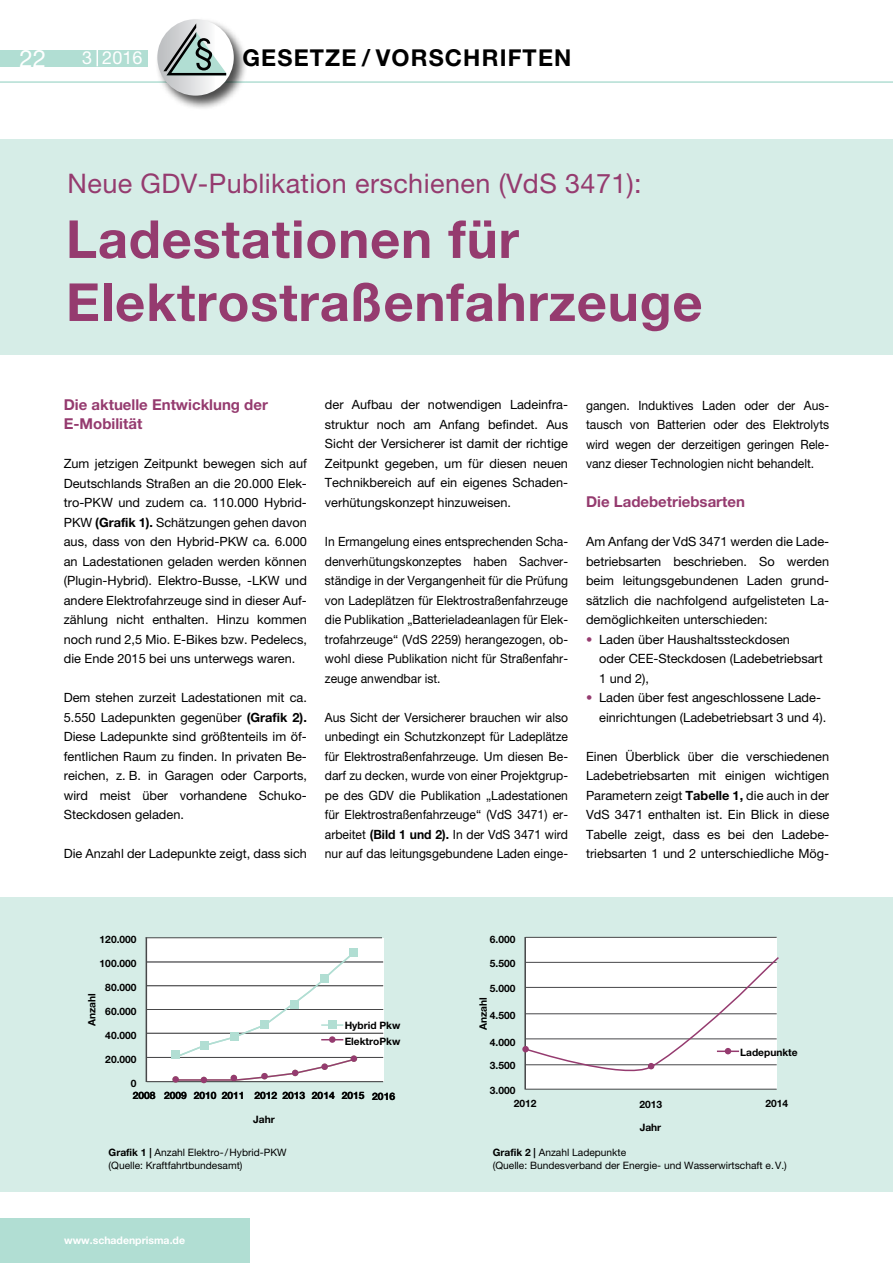
<style>
.page{position:relative;width:893px;height:1263px;background:#fff}
.page>*{position:absolute;margin:0;border:0;box-sizing:border-box;transform-origin:0 0}
.t1{font:700 52.5px/63px "Helvetica Neue";letter-spacing:.015em;color:#953b6f}
.t2{font:27px "Helvetica Neue";letter-spacing:.015em;color:#953b6f}
.t3{font:24px "Helvetica Neue";color:#fff}
.t4{font:700 23.25px "Helvetica Neue";color:#000}
.t5{font:18px "Helvetica Neue";color:#fff}
.t6{font:700 15px/19.5px "Helvetica Neue";color:#953b6f}
.t7{font:12.75px/19.5px "Helvetica Neue";color:#000;text-align:justify}
.t8{font:12.75px/19.5px "Helvetica Neue";color:#000;text-align:justify;scale:.95 1}
.t9{font:700 10.5px "Helvetica Neue";color:#fff}
.t10{font:700 10.2px/16px "Helvetica Neue";color:#000}
.t11{font:10.2px/13.5px "Helvetica Neue";color:#000}
.s1{font-weight:700}
.s2{color:#953b6f}
.s3{font-size:10.35px}
</style>
<div class="page">
<div style="left:0;top:139px;width:893px;height:216px;background:#d6ede7"></div>
<div style="left:0;top:897px;width:893px;height:294px;background:#d6ede7"></div>
<div style="left:526px;top:938px;width:251px;height:151px;background:#fff"></div>
<div style="left:147px;top:938px;width:236px;height:143px;background:#fff"></div>
<div style="left:0;top:1219px;width:249px;height:44px;background:#b1ded3"></div>
<hr style="left:0;top:82px;width:893px;height:1px;background:#b1ded3">
<div style="left:0;top:50px;width:148px;height:16px;background:#b1ded3"></div>
<div style="left:155px;top:17px;width:94px;height:94px;background:#000;opacity:.7"></div>
<svg style="left:157px;top:19px;width:77px;height:77px"></svg>
<svg style="left:97px;top:50px;width:1px;height:16px"></svg>
<svg style="left:163px;top:23px;width:63px;height:52px"></svg>
<hr style="left:146px;top:937px;width:1px;height:145px;background:#474749">
<hr style="left:146px;top:937px;width:236px;height:1px;background:#474749">
<hr style="left:147px;top:961px;width:236px;height:1px;background:#474749">
<hr style="left:147px;top:985px;width:236px;height:1px;background:#474749">
<hr style="left:147px;top:1009px;width:236px;height:1px;background:#474749">
<hr style="left:147px;top:1033px;width:236px;height:1px;background:#474749">
<hr style="left:147px;top:1057px;width:236px;height:1px;background:#474749">
<hr style="left:147px;top:1081px;width:236px;height:1px;background:#474749">
<div style="left:171px;top:1050px;width:9px;height:8px;background:#b1ded3"></div>
<hr style="left:526px;top:937px;width:251px;height:1px;background:#474749">
<hr style="left:524px;top:937px;width:2px;height:152px;background:#474749">
<div style="left:522px;top:1046px;width:7px;height:6px;background:#953b6f;border-radius:50%"></div>
<hr style="left:526px;top:1089px;width:251px;height:1px;background:#474749">
<svg style="left:172px;top:948px;width:187px;height:135px"></svg>
<svg style="left:524px;top:956px;width:255px;height:125px"></svg>
<p class="t3" style="left:20px;top:44px;width:28px">22</p>
<p class="t5" style="left:82px;top:47px;width:62px">3 2016</p>
<p class="t4" style="left:242px;top:43px;width:16px">gesetze</p>
<p class="t4" style="left:362px;top:43px;width:136px">/ vorschriften</p>
<p class="t2" style="left:68px;top:167px;width:576px">Neue GDV-Publikation erschienen (VdS 3471):</p>
<p class="t1" style="left:66px;top:207px;width:638px">Ladestationen für<br>Elektrostraßenfahrzeuge</p>
<p class="t6" style="left:64px;top:394px;width:206px">Die aktuelle Entwicklung der<br>E-Mobilität</p>
<p class="t7" style="left:64px;top:454px;width:245px">Zum jetzigen Zeitpunkt bewegen sich auf Deutschlands Straßen an die 20.000 Elek&shy;tro-PKW und zudem ca. 110.000 Hybrid-PKW <span class="s1">(Grafik 1).</span> Schätzungen gehen davon aus, dass von den Hybrid-PKW ca. 6.000 an Ladestationen geladen werden können (Plugin-Hybrid). Elektro-Busse, -LKW und andere Elektrofahrzeuge sind in dieser Auf&shy;zählung nicht enthalten. Hinzu kommen noch rund 2,5 Mio. E-Bikes bzw. Pedelecs, die Ende 2015 bei uns unterwegs waren.</p>
<p class="t7" style="left:64px;top:687px;width:245px">Dem stehen zurzeit Ladestationen mit ca.<br>5.550 Ladepunkten gegenüber <span class="s1">(Grafik 2).<br></span>Diese Ladepunkte sind größtenteils im öf&shy;fentlichen Raum zu finden. In privaten Be&shy;reichen, z. B. in Garagen oder Carports, wird meist über vorhandene Schuko-Steckdosen geladen.</p>
<p class="t7" style="left:64px;top:843px;width:245px">Die Anzahl der Ladepunkte zeigt, dass sich</p>
<p class="t7" style="left:325px;top:395px;width:245px">der Aufbau der notwendigen Ladeinfra&shy;struktur noch am Anfang befindet. Aus Sicht der Versicherer ist damit der richtige Zeitpunkt gegeben, um für diesen neuen Technikbereich auf ein eigenes Schaden&shy;verhütungskonzept hinzuweisen.</p>
<p class="t8" style="left:325px;top:532px;width:257px">In Ermangelung eines entsprechenden Scha&shy;denverhütungskonzeptes haben Sachver&shy;ständige in der Vergangenheit für die Prüfung von Ladeplätzen für Elektrostraßenfahrzeuge die Publikation „Batterieladeanlagen für Elek&shy;trofahrzeuge“ (VdS 2259) herangezogen, ob&shy;wohl diese Publikation nicht für Straßenfahr&shy;zeuge anwendbar ist.</p>
<p class="t8" style="left:325px;top:707px;width:257px">Aus Sicht der Versicherer brauchen wir also unbedingt ein Schutzkonzept für Ladeplätze für Elektrostraßenfahrzeuge. Um diesen Be&shy;darf zu decken, wurde von einer Projektgrup&shy;pe des GDV die Publikation „Ladestationen für Elektrostraßenfahrzeuge“ (VdS 3471) er&shy;arbeitet <span class="s1">(Bild 1 und 2).</span> In der VdS 3471 wird nur auf das leitungsgebundene Laden einge-</p>
<p class="t8" style="left:586px;top:395px;width:257px">gangen. Induktives Laden oder der Aus&shy;tausch von Batterien oder des Elektrolyts wird wegen der derzeitigen geringen Rele&shy;vanz dieser Technologien nicht behandelt.</p>
<p class="t6" style="left:586px;top:492px;width:160px">Die Ladebetriebsarten</p>
<p class="t7" style="left:586px;top:532px;width:245px">Am Anfang der VdS 3471 werden die Lade&shy;betriebsarten beschrieben. So werden beim leitungsgebundenen Laden grund&shy;sätzlich die nachfolgend aufgelisteten La&shy;demöglichkeiten unterschieden:</p>
<p class="t7" style="left:599px;top:629px;width:225px;text-align:left;text-indent:-13px"><span class="s2">•</span> Laden über Haushaltssteckdosen<br>oder CEE-Steckdosen (Ladebetriebsart<br>1 und 2),</p>
<p class="t7" style="left:599px;top:688px;width:229px;text-indent:-13px"><span class="s2">•</span> Laden über fest angeschlossene Lade&shy;einrichtungen (Ladebetriebsart 3 und 4).</p>
<p class="t7" style="left:586px;top:746px;width:245px">Einen Überblick über die verschiedenen Ladebetriebsarten mit einigen wichtigen Parametern zeigt <span class="s1">Tabelle 1,</span> die auch in der VdS 3471 enthalten ist. Ein Blick in diese Tabelle zeigt, dass es bei den Ladebe&shy;triebsarten 1 und 2 unterschiedliche Mög-</p>
<p class="t10" style="left:100px;top:931px;width:38px">120.000</p>
<p class="t10" style="left:100px;top:955px;width:38px">100.000</p>
<p class="t10" style="left:105px;top:979px;width:33px">80.000</p>
<p class="t10" style="left:105px;top:1003px;width:33px">60.000</p>
<p class="t10" style="left:105px;top:1027px;width:33px">40.000</p>
<p class="t10" style="left:105px;top:1051px;width:33px">20.000</p>
<p class="t10" style="left:131px;top:1075px;width:7px">0</p>
<p class="t10" style="left:84px;top:1026px;width:34px;rotate:-90deg">Anzahl</p>
<p class="t10" style="left:345px;top:1016px;width:57px">Hybrid Pkw<br>ElektroPkw</p>
<p class="t10" style="left:133px;top:1087px;width:264px">2008 2009 2010 2011 2012 2013 2014 2015 <span class="s3">2016</span></p>
<p class="t10" style="left:253px;top:1111px;width:23px">Jahr</p>
<p class="t10" style="left:490px;top:931px;width:27px">6.000</p>
<p class="t10" style="left:490px;top:955px;width:27px">5.500</p>
<p class="t10" style="left:490px;top:980px;width:27px">5.000</p>
<p class="t10" style="left:490px;top:1007px;width:27px">4.500</p>
<p class="t10" style="left:490px;top:1034px;width:27px">4.000</p>
<p class="t10" style="left:490px;top:1057px;width:27px">3.500</p>
<p class="t10" style="left:514px;top:1084px;width:24px;line-height:13px;text-indent:-24px">3.000<br>2012</p>
<p class="t10" style="left:475px;top:1030px;width:34px;rotate:-90deg">Anzahl</p>
<p class="t10" style="left:740px;top:1044px;width:59px">Ladepunkte</p>
<p class="t10" style="left:640px;top:1096px;width:24px">2013</p>
<p class="t10" style="left:765px;top:1095px;width:24px">2014</p>
<p class="t10" style="left:640px;top:1119px;width:23px">Jahr</p>
<p class="t11" style="left:109px;top:1145px;width:180px"><span class="s1">Grafik 1 |</span> Anzahl Elektro-/Hybrid-PKW (Quelle: Kraftfahrtbundesamt)</p>
<p class="t11" style="left:493px;top:1145px;width:296px"><span class="s1">Grafik 2 |</span> Anzahl Ladepunkte<br>(Quelle: Bundesverband der Energie- und Wasserwirtschaft e.V.)</p>
<p class="t9" style="left:64px;top:1233px;width:122px">www.schadenprisma.de</p>
</div>
